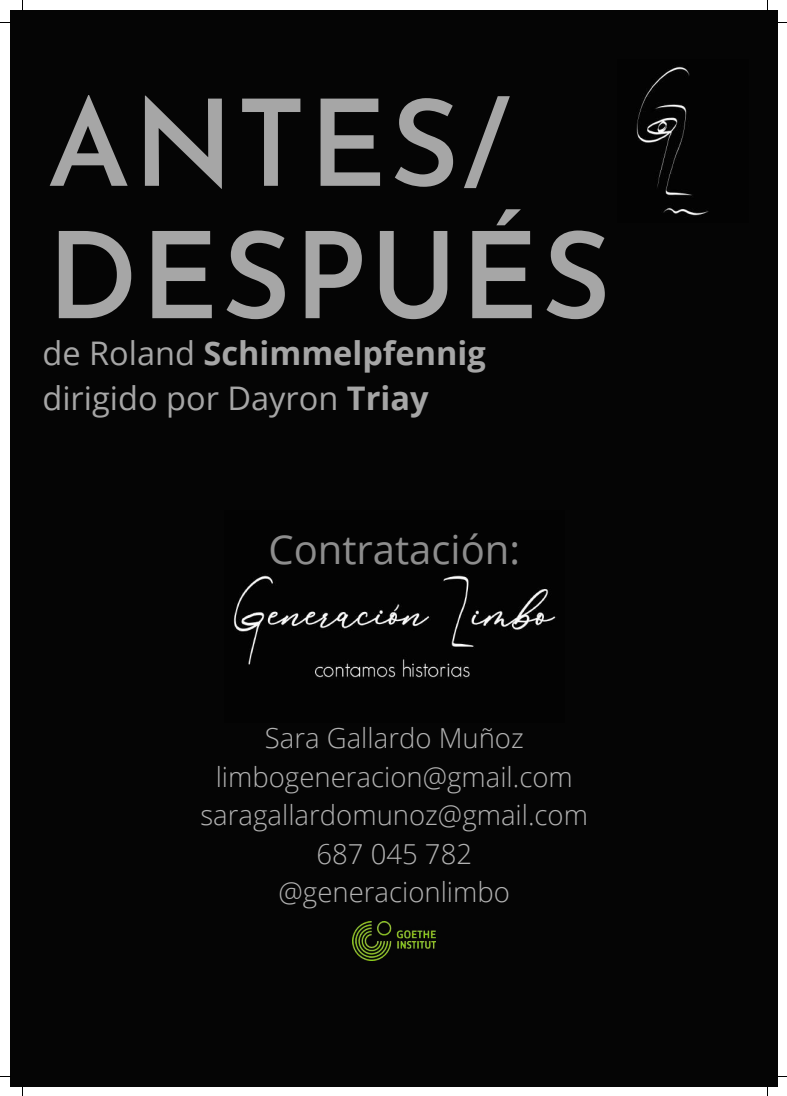
<style>
.page{position:relative;width:787px;height:1096px;background:#fff}
.page>*{position:absolute;margin:0;border:0;box-sizing:border-box;transform-origin:0 0}
.t1{font:600 119.75px/132.2px "Josefin Sans";letter-spacing:.02em;color:#a6a6a6}
.t2{font:40px "Open Sans";color:#8d8d8d}
.t3{font:32.5px/45px "Open Sans";color:#a6a6a6}
.t4{font:300 27.5px/38.5px "Open Sans";color:#b2b2b2;text-align:center}
.s1{font-weight:700}
</style>
<div class="page">
<div style="left:10px;top:10px;width:768px;height:1076px;background:#050505"></div>
<img style="left:233px;top:575px;width:323px;height:104px">
<img style="left:636px;top:66px;width:73px;height:150px">
<img style="left:353px;top:921px;width:82px;height:39px">
<h1 class="t1" style="left:47px;top:90px;width:566px">ANTES/<br>DESPUÉS</h1>
<p class="t3" style="left:42px;top:330px;width:445px">de Roland <span class="s1">Schimmelpfennig </span>dirigido por Dayron <span class="s1">Triay</span></p>
<h2 class="t2" style="left:268px;top:521px;width:253px">Contratación:</h2>
<p class="t4" style="left:200px;top:718px;width:389px">Sara Gallardo Muñoz limbogeneracion@gmail.com saragallardomunoz@gmail.com<br>687 045 782 @generacionlimbo</p>
</div>
